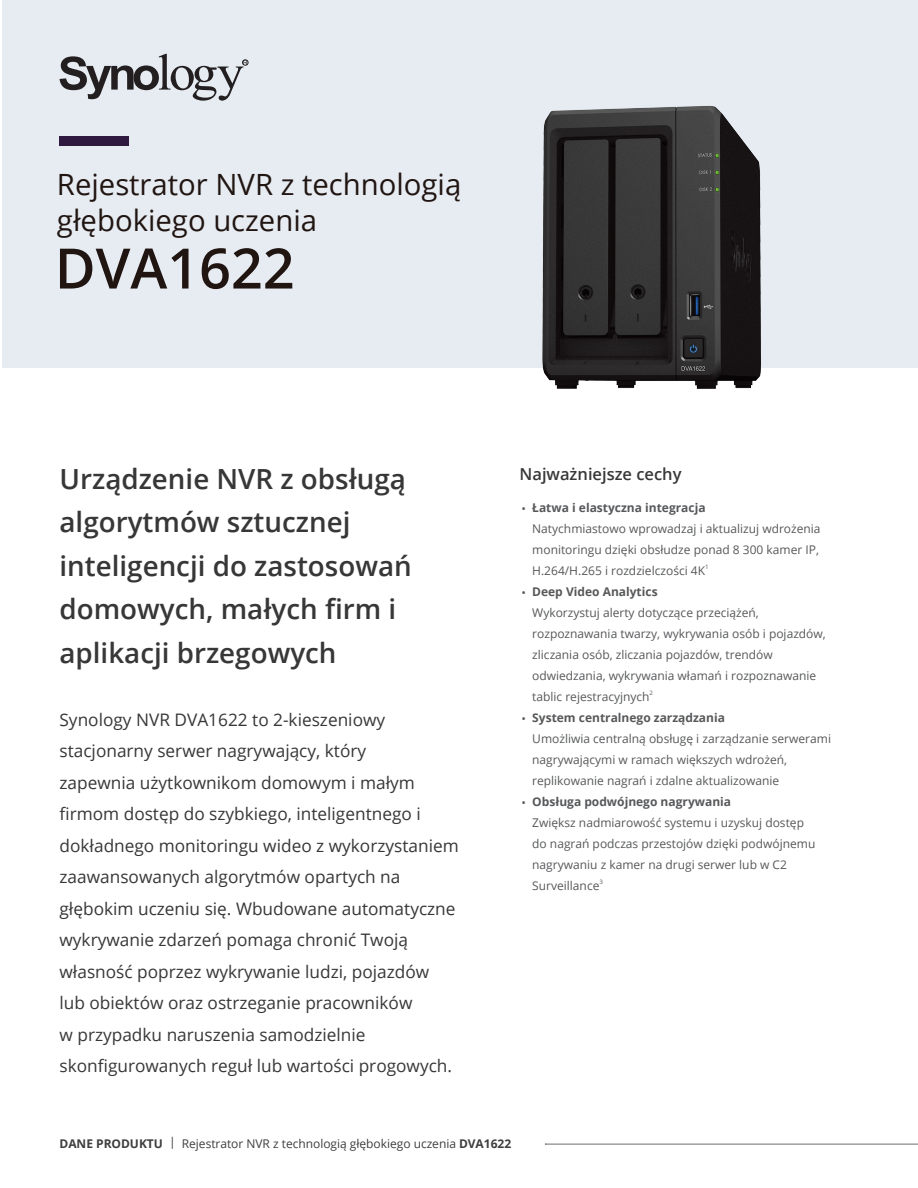
<style>
.page{position:relative;width:918px;height:1188px;background:#fff}
.page>*{position:absolute;margin:0;border:0;box-sizing:border-box;transform-origin:0 0}
.Model_Name{font:600 55.8px "Open Sans";color:#211512}
.Product_Type{font:29.25px/35.1px "Open Sans";color:#211512}
.Introduction_Title{font:600 27.75px/43.5px "Open Sans";color:#383738}
.Introduction_Title-2{font:17.25px/31.5px "Open Sans";color:#383738}
.Selling_Title{font:600 16.5px "Open Sans";color:#383839}
.t1{font:12px/21px "Open Sans";color:#57585a}
.t2{font:12px "Open Sans";color:#3e3e3f}
.t3{font:6.15px "Open Sans";color:#57585a}
.s1{font-weight:700}
</style>
<div class="page">
<hr style="left:546px;top:1144px;width:372px;height:1px;background:#6c6d70">
<div style="left:3px;top:0;width:915px;height:368px;background:#e6ecf2"></div>
<div style="left:60px;top:136px;width:69px;height:10px;background:#301941"></div>
<svg style="left:60px;top:54px;width:188px;height:47px"></svg>
<img style="left:542px;top:105px;width:219px;height:284px">
<p class="Product_Type" style="left:57px;top:167px;width:406px">Rejestrator NVR z technologią głębokiego uczenia</p>
<p class="Model_Name" style="left:55px;top:230px;width:241px">DVA1622</p>
<p class="Introduction_Title" style="left:60px;top:457px;width:354px">Urządzenie NVR z obsługą algorytmów sztucznej inteligencji do zastosowań domowych, małych firm i aplikacji brzegowych</p>
<p class="Introduction_Title-2" style="left:60px;top:703px;width:401px">Synology NVR DVA1622 to 2-kieszeniowy stacjonarny serwer nagrywający, który<br>zapewnia użytkownikom domowym i małym firmom dostęp do szybkiego, inteligentnego i dokładnego monitoringu wideo z wykorzystaniem zaawansowanych algorytmów opartych na głębokim uczeniu się. Wbudowane automatyczne wykrywanie zdarzeń pomaga chronić Twoją własność poprzez wykrywanie ludzi, pojazdów lub obiektów oraz ostrzeganie pracowników<br>w przypadku naruszenia samodzielnie skonfigurowanych reguł lub wartości progowych.</p>
<p class="Selling_Title" style="left:520px;top:463px;width:164px">Najważniejsze cechy</p>
<p class="t1" style="left:532px;top:496px;width:290px;text-indent:-11px">• <span class="s1">Łatwa i elastyczna integracja<br></span>Natychmiastowo wprowadzaj i aktualizuj wdrożenia monitoringu dzięki obsłudze ponad 8 300 kamer IP, H.264/H.265 i rozdzielczości 4K</p>
<p class="t3" style="left:705px;top:563px;width:5px">1</p>
<p class="t1" style="left:532px;top:580px;width:295px;text-indent:-11px">• <span class="s1">Deep Video Analytics<br></span>Wykorzystuj alerty dotyczące przeciążeń, rozpoznawania twarzy, wykrywania osób i pojazdów, zliczania osób, zliczania pojazdów, trendów odwiedzania, wykrywania włamań i rozpoznawanie tablic rejestracyjnych</p>
<p class="t3" style="left:650px;top:689px;width:5px">2</p>
<p class="t1" style="left:532px;top:706px;width:300px;text-indent:-11px">• <span class="s1">System centralnego zarządzania<br></span>Umożliwia centralną obsługę i zarządzanie serwerami nagrywającymi w ramach większych wdrożeń, replikowanie nagrań i zdalne aktualizowanie</p>
<p class="t1" style="left:532px;top:790px;width:285px;text-indent:-11px">• <span class="s1">Obsługa podwójnego nagrywania<br></span>Zwiększ nadmiarowość systemu i uzyskuj dostęp do nagrań podczas przestojów dzięki podwójnemu nagrywaniu z kamer na drugi serwer lub w C2<br>Surveillance</p>
<p class="t3" style="left:599px;top:878px;width:5px">3</p>
<p class="t2" style="left:60px;top:1135px;width:453px"><span class="s1">DANE PRODUKTU</span> | Rejestrator NVR z technologią głębokiego uczenia <span class="s1">DVA1622</span></p>
</div>
